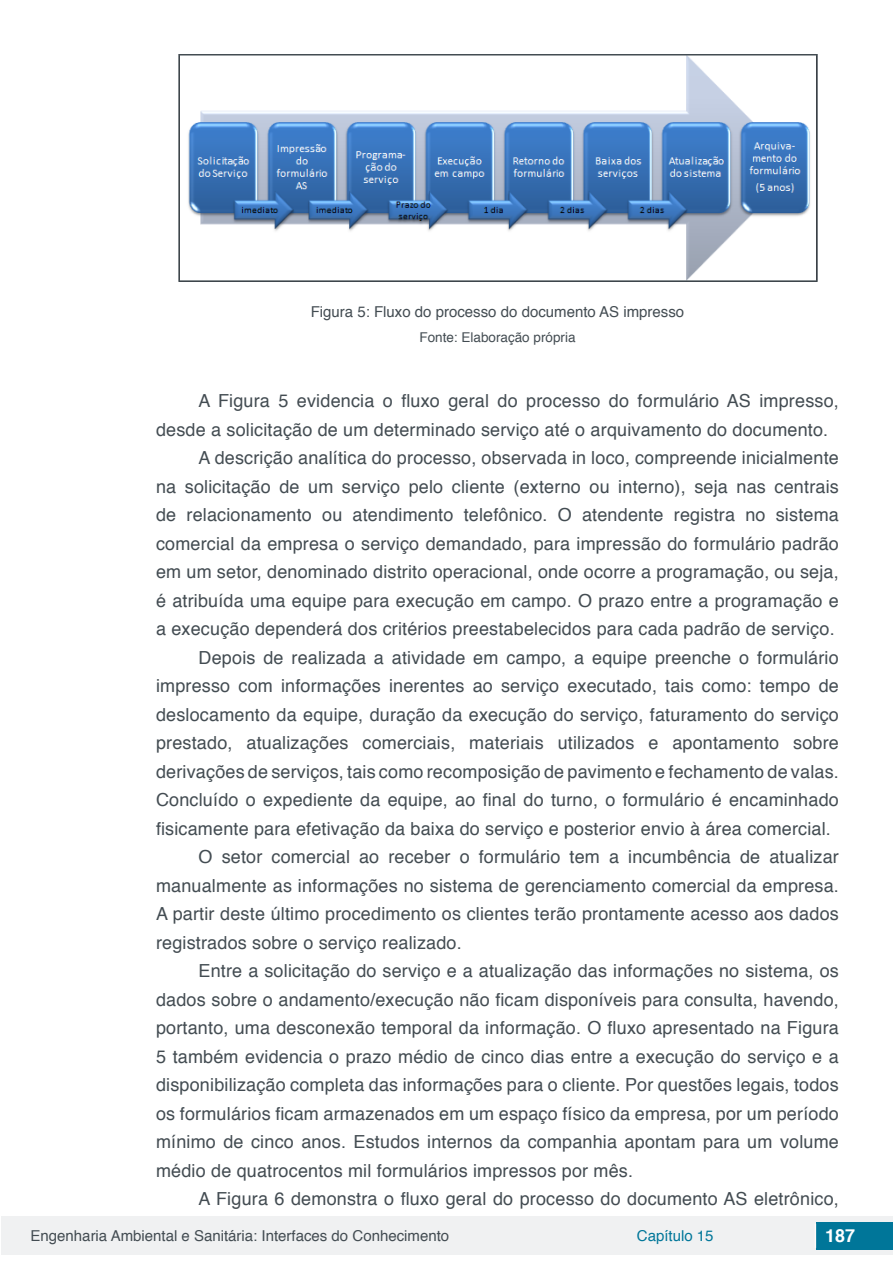
<style>
.page{position:relative;width:893px;height:1263px;background:#fff}
.page>*{position:absolute;margin:0;border:0;box-sizing:border-box;transform-origin:0 0}
.txt{font:18px/28.5px "Helvetica";letter-spacing:.01em;color:#434c52;text-align:justify}
.t1{font:700 18px "Helvetica";color:#fff}
.info_tab_gra_imag{font:15px "Helvetica";color:#434c52}
.t2{font:15px "Helvetica";color:#007699}
.fonte_tab_gra_imag{font:13.5px "Helvetica";color:#434c52}
</style>
<div class="page">
<div style="left:1px;top:1216px;width:891px;height:38px;background:#f0f1f2"></div>
<div style="left:816px;top:1222px;width:77px;height:27px;background:#007699"></div>
<svg style="left:815px;top:1224px;width:1px;height:24px"></svg>
<img style="left:188px;top:57px;width:622px;height:222px">
<div style="left:178px;top:54px;width:640px;height:228px;border:2px solid #434c52"></div>
<p class="info_tab_gra_imag" style="left:311px;top:300px;width:375px">Figura 5: Fluxo do processo do documento AS impresso</p>
<p class="fonte_tab_gra_imag" style="left:419px;top:326px;width:158px">Fonte: Elaboração própria</p>
<p class="txt" style="left:156px;top:387px;width:684px;text-indent:43px">A Figura 5 evidencia o fluxo geral do processo do formulário AS impresso, desde a solicitação de um determinado serviço até o arquivamento do documento.</p>
<p class="txt" style="left:156px;top:444px;width:684px;text-indent:43px">A descrição analítica do processo, observada in loco, compreende inicialmente na solicitação de um serviço pelo cliente (externo ou interno), seja nas centrais de relacionamento ou atendimento telefônico. O atendente registra no sistema comercial da empresa o serviço demandado, para impressão do formulário padrão em um setor, denominado distrito operacional, onde ocorre a programação, ou seja, é atribuída uma equipe para execução em campo. O prazo entre a programação e a execução dependerá dos critérios preestabelecidos para cada padrão de serviço.</p>
<p class="txt" style="left:156px;top:644px;width:684px;text-indent:43px">Depois de realizada a atividade em campo, a equipe preenche o formulário impresso com informações inerentes ao serviço executado, tais como: tempo de deslocamento da equipe, duração da execução do serviço, faturamento do serviço prestado, atualizações comerciais, materiais utilizados e apontamento sobre derivações de serviços, tais como recomposição de pavimento e fechamento de valas.<br>Concluído o expediente da equipe, ao final do turno, o formulário é encaminhado fisicamente para efetivação da baixa do serviço e posterior envio à área comercial.</p>
<p class="txt" style="left:156px;top:843px;width:684px;text-indent:43px">O setor comercial ao receber o formulário tem a incumbência de atualizar manualmente as informações no sistema de gerenciamento comercial da empresa.<br>A partir deste último procedimento os clientes terão prontamente acesso aos dados registrados sobre o serviço realizado.</p>
<p class="txt" style="left:156px;top:957px;width:684px;text-indent:43px">Entre a solicitação do serviço e a atualização das informações no sistema, os dados sobre o andamento/execução não ficam disponíveis para consulta, havendo, portanto, uma desconexão temporal da informação. O fluxo apresentado na Figura 5 também evidencia o prazo médio de cinco dias entre a execução do serviço e a disponibilização completa das informações para o cliente. Por questões legais, todos os formulários ficam armazenados em um espaço físico da empresa, por um período mínimo de cinco anos. Estudos internos da companhia apontam para um volume médio de quatrocentos mil formulários impressos por mês.</p>
<p class="txt" style="left:199px;top:1185px;width:642px">A Figura 6 demonstra o fluxo geral do processo do documento AS eletrônico,</p>
<p class="info_tab_gra_imag" style="left:31px;top:1224px;width:420px">Engenharia Ambiental e Sanitária: Interfaces do Conhecimento</p>
<p class="t2" style="left:637px;top:1224px;width:78px">Capítulo 15</p>
<p class="t1" style="left:825px;top:1221px;width:32px">187</p>
</div>
